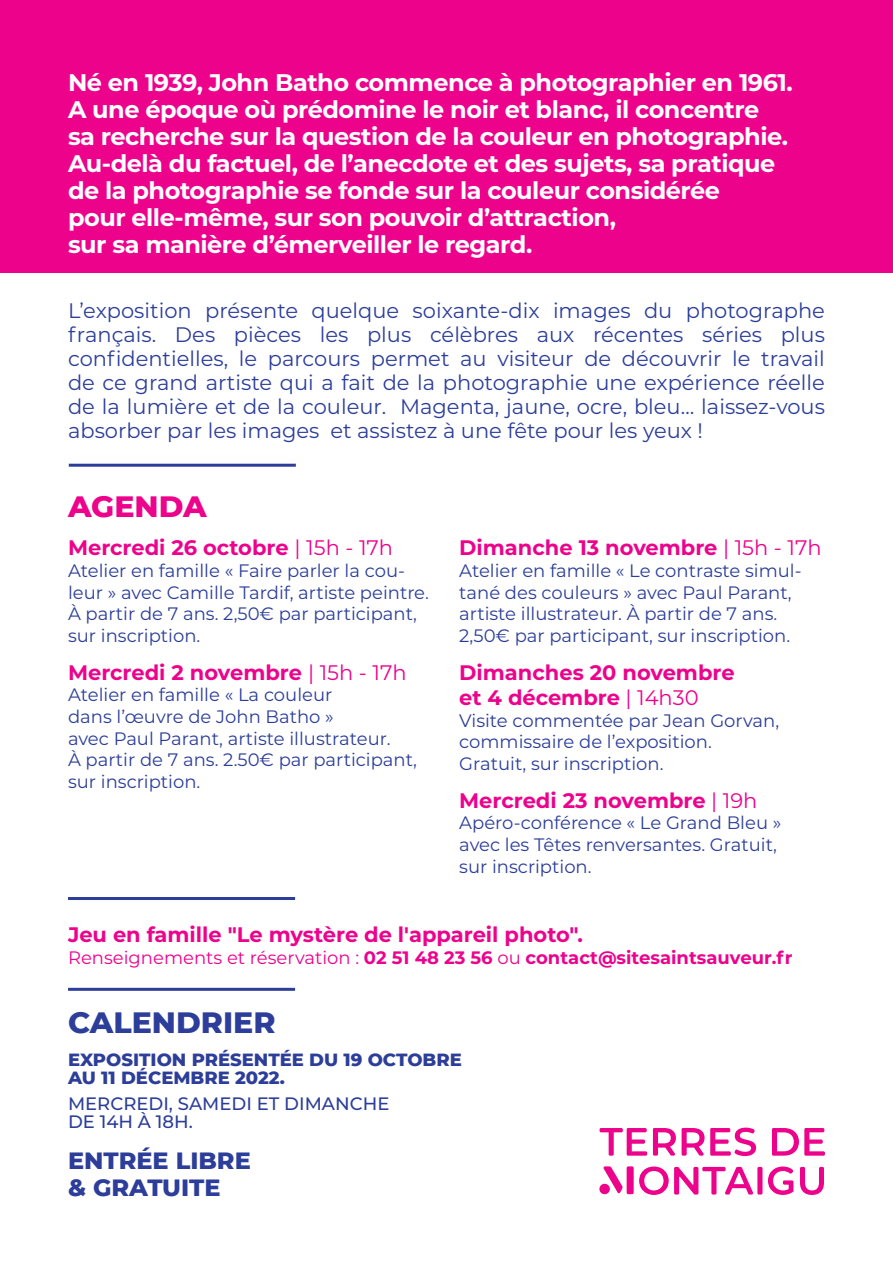
<style>
.page{position:relative;width:893px;height:1263px;background:#fff}
.page>*{position:absolute;margin:0;border:0;box-sizing:border-box;transform-origin:0 0}
.t1{font:800 30px "Montserrat";color:#2c3e99}
.t2{font:800 30px "Montserrat";color:#ed028c}
.t3{font:700 24px/27px "Montserrat";letter-spacing:-.02em;color:#fff}
.t4{font:800 24px/27px "Montserrat";color:#2c3e99}
.t5{font:21px/24px "Montserrat";color:#2c3e99;text-align:justify}
.t6{font:700 21px/25.2px "Montserrat";color:#ed028c}
.t7{font:18px/21.6px "Montserrat";color:#2c3e99}
.t8{font:700 18px "Montserrat";color:#ed028c}
.t9{font:800 18px/18px "Montserrat";color:#2c3e99}
.t10{font:500 18px/18px "Montserrat";color:#2c3e99}
.s1{font-weight:400}
</style>
<div class="page">
<div style="left:0;top:0;width:893px;height:273px;background:#ed028c"></div>
<hr style="left:69px;top:464px;width:227px;height:3px;background:#2c3e99">
<hr style="left:68px;top:988px;width:227px;height:3px;background:#2c3e99">
<hr style="left:68px;top:897px;width:227px;height:3px;background:#2c3e99">
<div style="left:627px;top:1166px;width:7px;height:28px;background:#ed028c;border-radius:2px"></div>
<svg style="left:603px;top:1166px;width:20px;height:27px"></svg>
<div style="left:599px;top:1184px;width:11px;height:10px;background:#ed028c;border-radius:50%"></div>
<svg style="left:600px;top:1128px;width:47px;height:28px"></svg>
<svg style="left:653px;top:1128px;width:23px;height:28px"></svg>
<svg style="left:682px;top:1127px;width:74px;height:29px"></svg>
<svg style="left:772px;top:1128px;width:53px;height:28px"></svg>
<svg style="left:639px;top:1166px;width:114px;height:29px"></svg>
<div style="left:757px;top:1167px;width:5px;height:27px;background:#ed028c"></div>
<svg style="left:768px;top:1166px;width:25px;height:29px"></svg>
<svg style="left:800px;top:1167px;width:24px;height:28px"></svg>
<p class="t3" style="left:68px;top:68px;width:726px">Né en 1939, John Batho commence à photographier en 1961.<br>A une époque où prédomine le noir et blanc, il concentre<br>sa recherche sur la question de la couleur en photographie.<br>Au-delà du factuel, de l’anecdote et des sujets, sa pratique de la photographie se fonde sur la couleur considérée<br>pour elle-même, sur son pouvoir d’attraction,<br>sur sa manière d’émerveiller le regard.</p>
<p class="t5" style="left:68px;top:298px;width:758px">L’exposition présente quelque soixante-dix images du photographe français. Des pièces les plus célèbres aux récentes séries plus confidentielles, le parcours permet au visiteur de découvrir le travail de ce grand artiste qui a fait de la photographie une expérience réelle de la lumière et de la couleur. Magenta, jaune, ocre, bleu… laissez-vous absorber par les images et assistez à une fête pour les yeux !</p>
<h1 class="t2" style="left:68px;top:485px;width:140px">AGENDA</h1>
<p class="t6" style="left:68px;top:534px;width:327px">Mercredi 26 octobre <span class="s1">| 15h - 17h</span></p>
<p class="t7" style="left:68px;top:559px;width:362px">Atelier en famille « Faire parler la cou&shy;leur » avec Camille Tardif, artiste peintre.<br>À partir de 7 ans. 2,50€ par participant, sur inscription.</p>
<p class="t6" style="left:68px;top:659px;width:340px">Mercredi 2 novembre <span class="s1">| 15h - 17h</span></p>
<p class="t7" style="left:68px;top:683px;width:351px">Atelier en famille « La couleur<br>dans l’œuvre de John Batho »<br>avec Paul Parant, artiste illustrateur.<br>À partir de 7 ans. 2.50€ par participant, sur inscription.</p>
<p class="t6" style="left:459px;top:534px;width:364px">Dimanche 13 novembre <span class="s1">| 15h - 17h</span></p>
<p class="t7" style="left:459px;top:559px;width:344px">Atelier en famille « Le contraste simul&shy;tané des couleurs » avec Paul Parant, artiste illustrateur. À partir de 7 ans.<br>2,50€ par participant, sur inscription.</p>
<p class="t6" style="left:459px;top:659px;width:277px">Dimanches 20 novembre et 4 décembre <span class="s1">| 14h30</span></p>
<p class="t7" style="left:459px;top:709px;width:321px">Visite commentée par Jean Gorvan, commissaire de l’exposition.<br>Gratuit, sur inscription.</p>
<p class="t6" style="left:459px;top:787px;width:300px">Mercredi 23 novembre <span class="s1">| 19h</span></p>
<p class="t7" style="left:459px;top:811px;width:324px">Apéro-conférence « Le Grand Bleu » avec les Têtes renversantes. Gratuit, sur inscription.</p>
<p class="t6" style="left:68px;top:921px;width:517px">Jeu en famille "Le mystère de l'appareil photo".</p>
<p class="t8" style="left:68px;top:944px;width:726px"><span class="s1">Renseignements et réservation :</span> 02 51 48 23 56 <span class="s1">ou</span> contact@sitesaintsauveur.fr</p>
<h1 class="t1" style="left:68px;top:1001px;width:209px">CALENDRIER</h1>
<p class="t9" style="left:68px;top:1049px;width:395px">EXPOSITION PRÉSENTÉE DU 19 OCTOBRE<br>AU 11 DÉCEMBRE 2022.</p>
<p class="t10" style="left:68px;top:1094px;width:323px">MERCREDI, SAMEDI ET DIMANCHE<br>DE 14H À 18H.</p>
<h2 class="t4" style="left:68px;top:1145px;width:184px">ENTRÉE LIBRE &amp; GRATUITE</h2>
</div>
